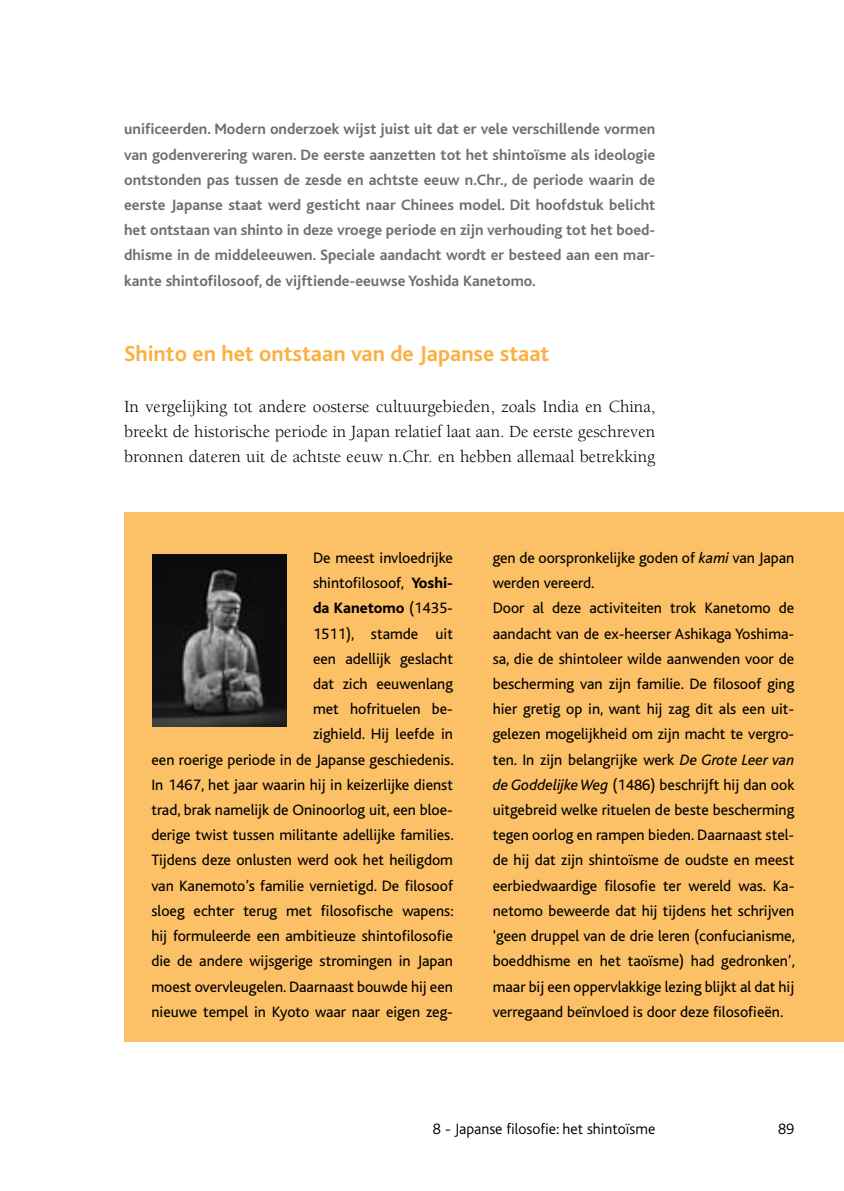
<style>
.page{position:relative;width:844px;height:1191px;background:#fff}
.page>*{position:absolute;margin:0;border:0;box-sizing:border-box;transform-origin:0 0}
.t1{font:700 22.75px "Bliss";color:#fbb040}
.t2{font:17.5px/25.2px "Berkeley";color:#000;text-align:justify}
.t3{font:15.75px/25.2px "Bliss";color:#000;text-align:right}
.t4{font:700 15.75px/25.2px "Bliss";color:#6d6e71;text-align:justify}
.t5{font:300 15.75px "Bliss";color:#000}
.t6{font:700 15.75px "Bliss";color:#000}
.s1{font-weight:800}
.s2{font-style:italic}
</style>
<div class="page">
<div style="left:124px;top:512px;width:719px;height:530px;background:#fcc066"></div>
<img style="left:153px;top:554px;width:134px;height:172px">
<p class="t4" style="left:124px;top:117px;width:532px">unificeerden. Modern onderzoek wijst juist uit dat er vele verschillende vormen van godenverering waren. De eerste aanzetten tot het shintoïsme als ideologie ontstonden pas tussen de zesde en achtste eeuw n.Chr., de periode waarin de eerste Japanse staat werd gesticht naar Chinees model. Dit hoofdstuk belicht het ontstaan van shinto in deze vroege periode en zijn verhouding tot het boed&shy;dhisme in de middeleeuwen. Speciale aandacht wordt er besteed aan een mar&shy;kante shintofilosoof, de vijftiende-eeuwse Yoshida Kanetomo.</p>
<h1 class="t1" style="left:124px;top:342px;width:426px">Shinto en het ontstaan van de Japanse staat</h1>
<p class="t2" style="left:124px;top:394px;width:532px">In vergelijking tot andere oosterse cultuurgebieden, zoals India en China, breekt de historische periode in Japan relatief laat aan. De eerste geschreven bronnen dateren uit de achtste eeuw n.Chr. en hebben allemaal betrekking</p>
<p class="t3" style="left:151px;top:545px;width:304px">De meest invloedrijke<br>shintofilosoof, <span class="s1">Yoshi-<br>da Kanetomo</span> (1435-<br>1511), stamde uit<br>een adellijk geslacht<br>dat zich eeuwenlang<br>met hofrituelen be-<br>zighield. Hij leefde in<br>een roerige periode in de Japanse geschiedenis.<br>In 1467, het jaar waarin hij in keizerlijke dienst trad, brak namelijk de Oninoorlog uit, een bloe&shy;derige twist tussen militante adellijke families.<br>Tijdens deze onlusten werd ook het heiligdom van Kanemoto’s familie vernietigd. De filosoof sloeg echter terug met filosofische wapens: hij formuleerde een ambitieuze shintofilosofie die de andere wijsgerige stromingen in Japan moest overvleugelen. Daarnaast bouwde hij een nieuwe tempel in Kyoto waar naar eigen zeg-</p>
<p class="t3" style="left:492px;top:545px;width:303px;text-align:left">gen de oorspronkelijke goden of <span class="s2">kami</span> van Japan werden vereerd.<br>Door al deze activiteiten trok Kanetomo de aandacht van de ex-heerser Ashikaga Yoshima&shy;sa, die de shintoleer wilde aanwenden voor de bescherming van zijn familie. De filosoof ging hier gretig op in, want hij zag dit als een uit&shy;gelezen mogelijkheid om zijn macht te vergro&shy;ten. In zijn belangrijke werk <span class="s2">De Grote Leer van de Goddelijke Weg</span> (1486) beschrijft hij dan ook uitgebreid welke rituelen de beste bescherming tegen oorlog en rampen bieden. Daarnaast stel&shy;de hij dat zijn shintoïsme de oudste en meest eerbiedwaardige filosofie ter wereld was. Ka&shy;netomo beweerde dat hij tijdens het schrijven ‘geen druppel van de drie leren (confucianisme, boeddhisme en het taoïsme) had gedronken’, maar bij een oppervlakkige lezing blijkt al dat hij verregaand beïnvloed is door deze filosofieën.</p>
<p class="t6" style="left:633px;top:600px;width:74px">Sakyamuni</p>
<p class="t5" style="left:433px;top:1120px;width:224px">8 - Japanse filosofie: het shintoïsme</p>
<p class="t5" style="left:777px;top:1120px;width:18px">89</p>
</div>
